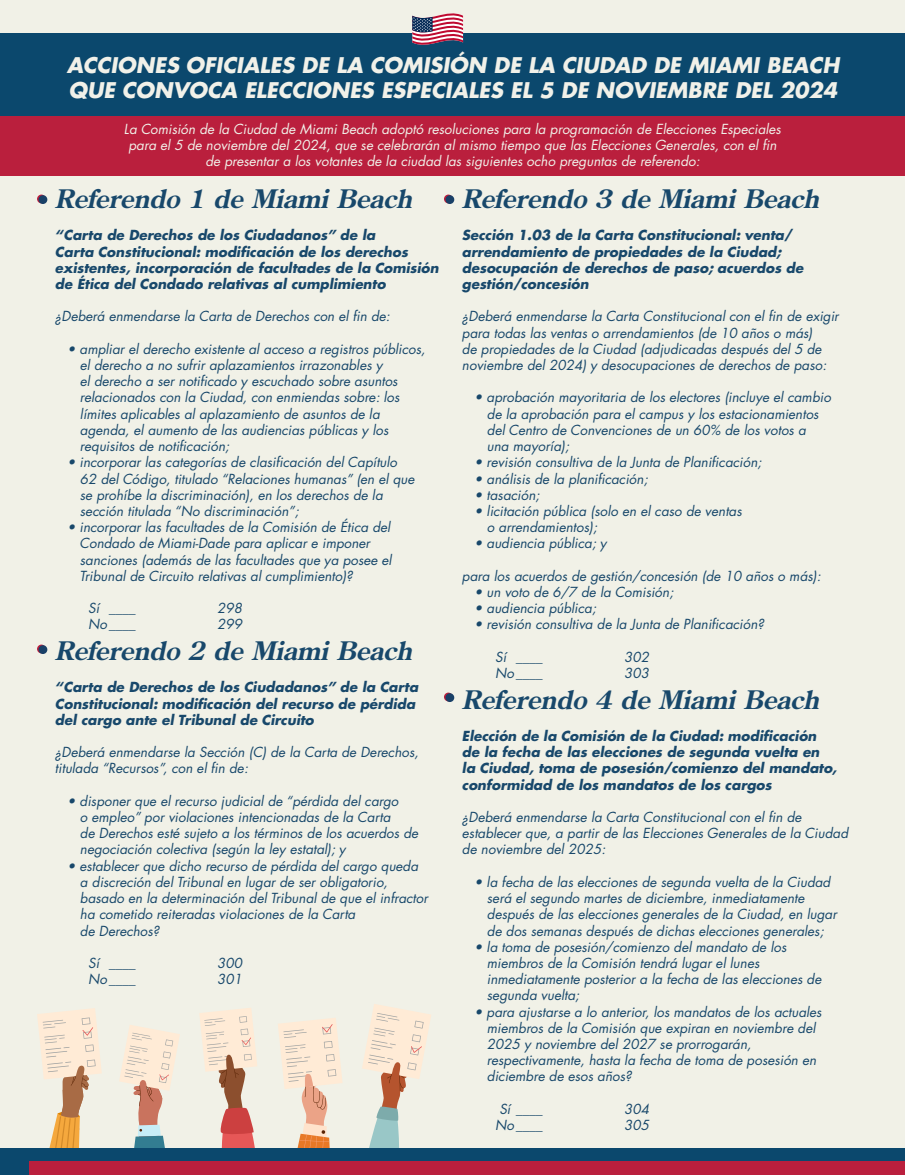
<style>
.page{position:relative;width:905px;height:1175px;background:#fff}
.page>*{position:absolute;margin:0;border:0;box-sizing:border-box;transform-origin:0 0}
.GreySpan{font:italic 700 25.5px "Century Old Style Std";color:#18486b}
.t1{font:italic 700 21px/25.2px "Futura LT Pro";color:#f1f1e9}
.t2{font:italic 13.5px/16.2px "Futura LT Pro";color:#18486b}
.t3{font:italic 700 13.5px/16.2px "Futura LT Pro";color:#18486b}
.t4{font:italic 13.5px "Futura LT Pro";color:#f1f1e9}
</style>
<div class="page">
<div style="left:0;top:0;width:904px;height:1174px;background:#f1f1e7"></div>
<svg style="left:119px;top:1025px;width:61px;height:123px"></svg>
<svg style="left:199px;top:1008px;width:58px;height:140px"></svg>
<svg style="left:362px;top:1004px;width:69px;height:144px"></svg>
<svg style="left:37px;top:1008px;width:65px;height:140px"></svg>
<svg style="left:278px;top:1018px;width:64px;height:130px"></svg>
<div style="left:0;top:45px;width:904px;height:130px;background:#ba1f3d"></div>
<div style="left:0;top:33px;width:904px;height:83px;background:#0b486d"></div>
<div style="left:0;top:1148px;width:904px;height:26px;background:#0b486d"></div>
<div style="left:30px;top:1161px;width:874px;height:13px;background:#ba1f3d"></div>
<svg style="left:37px;top:194px;width:9px;height:9px"></svg>
<div style="left:39px;top:195px;width:8px;height:9px;background:#194067;border-radius:50%"></div>
<svg style="left:37px;top:644px;width:9px;height:9px"></svg>
<div style="left:39px;top:645px;width:8px;height:9px;background:#194067;border-radius:50%"></div>
<div style="left:445px;top:195px;width:9px;height:9px;background:#194067;border-radius:50%"></div>
<div style="left:445px;top:693px;width:9px;height:9px;background:#194067;border-radius:50%"></div>
<svg style="left:412px;top:13px;width:51px;height:32px"></svg>
<p class="t1" style="left:67px;top:52px;width:774px">ACCIONES OFICIALES DE LA COMISIÓN DE LA CIUDAD DE MIAMI BEACH<br>QUE CONVOCA ELECCIONES ESPECIALES EL 5 DE NOVIEMBRE DEL 2024</p>
<p class="t4" style="left:124px;top:119px;width:658px">La Comisión de la Ciudad de Miami Beach adoptó resoluciones para la programación de Elecciones Especiales</p>
<p class="t4" style="left:128px;top:135px;width:649px">para el 5 de noviembre del 2024, que se celebrarán al mismo tiempo que las Elecciones Generales, con el fin</p>
<p class="t4" style="left:205px;top:152px;width:496px">de presentar a los votantes de la ciudad las siguientes ocho preguntas de referendo:</p>
<p class="GreySpan" style="left:55px;top:182px;width:365px">Referendo 1 de MiamiBeach</p>
<p class="t3" style="left:55px;top:227px;width:385px">“Carta de Derechos de los Ciudadanos” de la<br>Carta Constitucional: modificación de los derechos existentes, incorporación de facultades de la Comisión de Ética del Condado relativas al cumplimiento</p>
<p class="t2" style="left:55px;top:308px;width:336px">¿Deberá enmendarse la Carta de Derechos con el fin de:</p>
<p class="t2" style="left:67px;top:341px;width:359px">• ampliar el derecho existente al acceso a registros públicos,</p>
<p class="t2" style="left:80px;top:357px;width:304px">el derecho a no sufrir aplazamientos irrazonables y</p>
<p class="t2" style="left:80px;top:373px;width:319px">el derecho a ser notificado y escuchado sobre asuntos</p>
<p class="t2" style="left:80px;top:389px;width:321px">relacionados con la Ciudad, con enmiendas sobre: los</p>
<p class="t2" style="left:80px;top:405px;width:301px">límites aplicables al aplazamiento de asuntos de la</p>
<p class="t2" style="left:80px;top:422px;width:310px">agenda, el aumento de las audiencias públicas y los</p>
<p class="t2" style="left:80px;top:438px;width:151px">requisitos de notificación;</p>
<p class="t2" style="left:67px;top:454px;width:331px">• incorporar las categorías de clasificación del Capítulo</p>
<p class="t2" style="left:80px;top:470px;width:336px">62 del Código, titulado “Relaciones humanas” (en el que</p>
<p class="t2" style="left:80px;top:486px;width:304px">se prohíbe la discriminación), en los derechos de la</p>
<p class="t2" style="left:80px;top:503px;width:220px">sección titulada “No discriminación”;</p>
<p class="t2" style="left:67px;top:519px;width:324px">• incorporar las facultades de la Comisión de Ética del</p>
<p class="t2" style="left:80px;top:535px;width:292px">Condado de Miami-Dade para aplicar e imponer</p>
<p class="t2" style="left:80px;top:551px;width:313px">sanciones (además de las facultades que ya posee el</p>
<p class="t2" style="left:79px;top:567px;width:275px">Tribunal de Circuito relativas al cumplimiento)?</p>
<p class="t2" style="left:88px;top:600px;width:49px">Sí ____</p>
<p class="t2" style="left:217px;top:600px;width:26px">298</p>
<p class="t2" style="left:88px;top:616px;width:49px">No____</p>
<p class="t2" style="left:217px;top:616px;width:26px">299</p>
<p class="GreySpan" style="left:55px;top:634px;width:365px">Referendo 2 de MiamiBeach</p>
<p class="t3" style="left:55px;top:679px;width:365px">“Carta de Derechos de los Ciudadanos” de la Carta<br>Constitucional: modificación del recurso de pérdida</p>
<p class="t3" style="left:55px;top:711px;width:260px">del cargo ante el Tribunal de Circuito</p>
<p class="t2" style="left:55px;top:744px;width:365px">¿Deberá enmendarse la Sección (C) de la Carta de Derechos, titulada “Recursos”, con el fin de:</p>
<p class="t2" style="left:67px;top:792px;width:332px">• disponer que el recurso judicial de “pérdida del cargo</p>
<p class="t2" style="left:80px;top:809px;width:312px">o empleo” por violaciones intencionadas de la Carta</p>
<p class="t2" style="left:80px;top:825px;width:340px">de Derechos esté sujeto a los términos de los acuerdos de</p>
<p class="t2" style="left:80px;top:841px;width:267px">negociación colectiva (según la ley estatal); y</p>
<p class="t2" style="left:67px;top:857px;width:352px">• establecer que dicho recurso de pérdida del cargo queda</p>
<p class="t2" style="left:80px;top:873px;width:309px">a discreción del Tribunal en lugar de ser obligatorio,</p>
<p class="t2" style="left:80px;top:890px;width:349px">basado en la determinación del Tribunal de que el infractor</p>
<p class="t2" style="left:80px;top:906px;width:277px">ha cometido reiteradas violaciones de la Carta</p>
<p class="t2" style="left:80px;top:922px;width:81px">de Derechos?</p>
<p class="t2" style="left:88px;top:954px;width:49px">Sí ____</p>
<p class="t2" style="left:217px;top:954px;width:26px">300</p>
<p class="t2" style="left:88px;top:971px;width:49px">No____</p>
<p class="t2" style="left:217px;top:971px;width:26px">301</p>
<p class="GreySpan" style="left:462px;top:182px;width:365px">Referendo 3 de MiamiBeach</p>
<p class="t3" style="left:462px;top:227px;width:343px">Sección 1.03 de la Carta Constitucional: venta/ arrendamiento de propiedades de la Ciudad; desocupación de derechos de paso; acuerdos de gestión/concesión</p>
<p class="t2" style="left:462px;top:308px;width:378px">¿Deberá enmendarse la Carta Constitucional con el fin de exigir para todas las ventas o arrendamientos (de 10 años o más)<br>de propiedades de la Ciudad (adjudicadas después del 5 de noviembre del 2024) y desocupaciones de derechos de paso:</p>
<p class="t2" style="left:474px;top:389px;width:358px">• aprobación mayoritaria de los electores (incluye el cambio</p>
<p class="t2" style="left:487px;top:405px;width:333px">de la aprobación para el campus y los estacionamientos</p>
<p class="t2" style="left:487px;top:422px;width:320px">del Centro de Convenciones de un 60% de los votos a</p>
<p class="t2" style="left:487px;top:438px;width:84px">una mayoría);</p>
<p class="t2" style="left:474px;top:454px;width:289px">• revisión consultiva de la Junta de Planificación;</p>
<p class="t2" style="left:474px;top:470px;width:175px">• análisis de la planificación;</p>
<p class="t2" style="left:474px;top:486px;width:67px">• tasación;</p>
<p class="t2" style="left:474px;top:503px;width:269px">• licitación pública (solo en el caso de ventas</p>
<p class="t2" style="left:487px;top:519px;width:112px">o arrendamientos);</p>
<p class="t2" style="left:474px;top:535px;width:133px">• audiencia pública; y</p>
<p class="t2" style="left:462px;top:567px;width:360px">para los acuerdos de gestión/concesión (de 10 años o más):</p>
<p class="t2" style="left:474px;top:584px;width:200px">• un voto de 6/7 de la Comisión;</p>
<p class="t2" style="left:474px;top:600px;width:123px">• audiencia pública;</p>
<p class="t2" style="left:474px;top:616px;width:291px">• revisión consultiva de la Junta de Planificación?</p>
<p class="t2" style="left:495px;top:648px;width:49px">Sí ____</p>
<p class="t2" style="left:624px;top:648px;width:26px">302</p>
<p class="t2" style="left:495px;top:665px;width:49px">No____</p>
<p class="t2" style="left:624px;top:665px;width:26px">303</p>
<p class="GreySpan" style="left:462px;top:682px;width:365px">Referendo 4 de MiamiBeach</p>
<p class="t3" style="left:462px;top:727px;width:376px">Elección de la Comisión de la Ciudad: modificación de la fecha de las elecciones de segunda vuelta en<br>la Ciudad, toma de posesión/comienzo del mandato, conformidad de los mandatos de los cargos</p>
<p class="t2" style="left:462px;top:809px;width:387px">¿Deberá enmendarse la Carta Constitucional con el fin de establecer que, a partir de las Elecciones Generales de la Ciudad de noviembre del 2025:</p>
<p class="t2" style="left:474px;top:873px;width:357px">• la fecha de las elecciones de segunda vuelta de la Ciudad</p>
<p class="t2" style="left:487px;top:890px;width:319px">será el segundo martes de diciembre, inmediatamente</p>
<p class="t2" style="left:487px;top:906px;width:351px">después de las elecciones generales de la Ciudad, en lugar</p>
<p class="t2" style="left:487px;top:922px;width:338px">de dos semanas después de dichas elecciones generales;</p>
<p class="t2" style="left:474px;top:938px;width:313px">• la toma de posesión/comienzo del mandato de los</p>
<p class="t2" style="left:487px;top:954px;width:274px">miembros de la Comisión tendrá lugar el lunes</p>
<p class="t2" style="left:487px;top:971px;width:336px">inmediatamente posterior a la fecha de las elecciones de</p>
<p class="t2" style="left:487px;top:987px;width:94px">segunda vuelta;</p>
<p class="t2" style="left:474px;top:1003px;width:349px">• para ajustarse a lo anterior, los mandatos de los actuales</p>
<p class="t2" style="left:487px;top:1019px;width:330px">miembros de la Comisión que expiran en noviembre del</p>
<p class="t2" style="left:487px;top:1035px;width:266px">2025 y noviembre del 2027 se prorrogarán,</p>
<p class="t2" style="left:487px;top:1052px;width:331px">respectivamente, hasta la fecha de toma de posesión en</p>
<p class="t2" style="left:487px;top:1068px;width:146px">diciembre de esos años?</p>
<p class="t2" style="left:499px;top:1100px;width:45px">Sí ____</p>
<p class="t2" style="left:624px;top:1100px;width:26px">304</p>
<p class="t2" style="left:495px;top:1116px;width:49px">No____</p>
<p class="t2" style="left:624px;top:1116px;width:26px">305</p>
</div>
